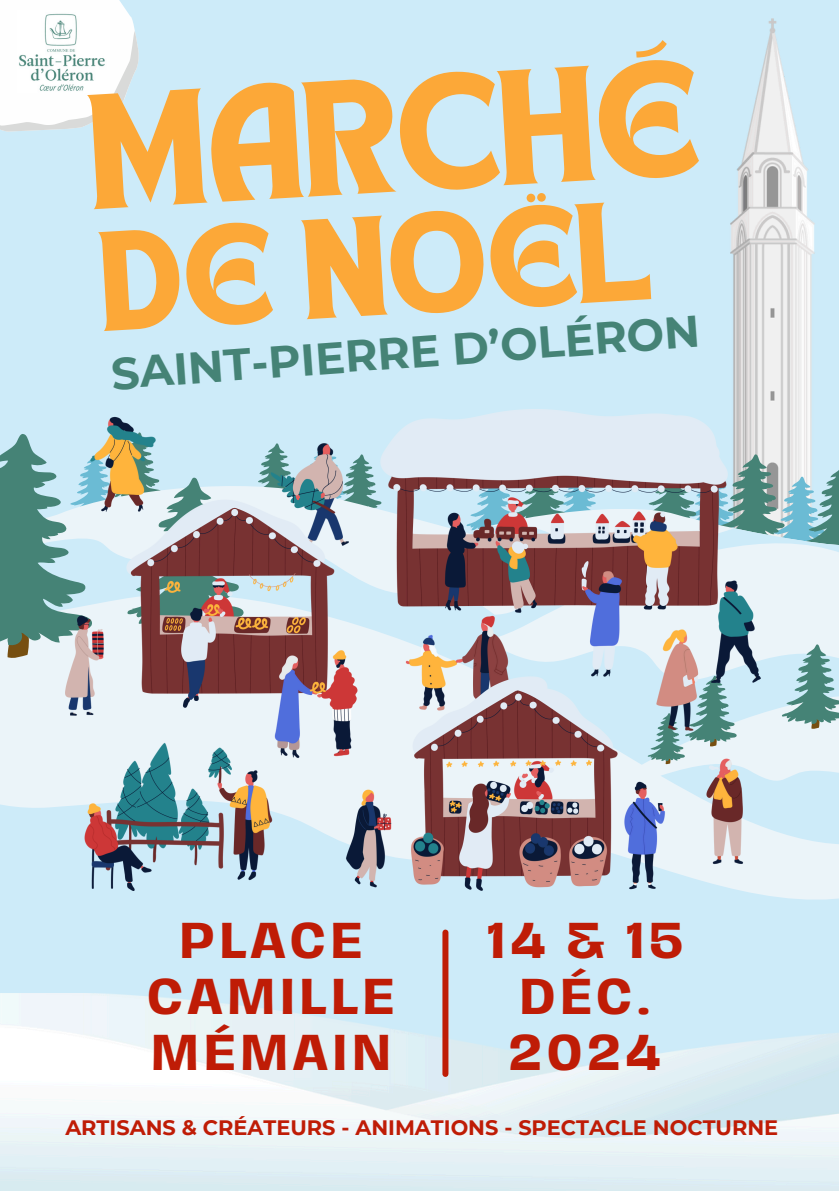
<style>
.page{position:relative;width:839px;height:1191px;background:#fff}
.page>*{position:absolute;margin:0;border:0;box-sizing:border-box;transform-origin:0 0}
.t1{font:118.4px "TANHEADLINE";color:#fca838}
.t2{font:102.6px "TANHEADLINE";color:#fca838}
.t3{font:700 46px/56px "Hagrid Text";letter-spacing:.105em;color:#bf1c06;text-align:center}
.t4{font:700 44.4px "Montserrat";color:#458376}
.t5{font:700 20.8px "Montserrat";color:#bf1c06}
</style>
<div class="page">
<div style="left:0;top:0;width:838px;height:1191px;background:#cdebf9"></div>
<img style="left:730px;top:18px;width:85px;height:413px">
<svg style="left:0;top:762px;width:838px;height:170px"></svg>
<svg style="left:0;top:431px;width:838px;height:331px"></svg>
<img style="left:66px;top:409px;width:694px;height:482px">
<img style="left:0;top:993px;width:838px;height:198px">
<svg style="left:0;top:0;width:139px;height:132px"></svg>
<div style="left:442px;top:933px;width:6px;height:141px;background:#bf1c06"></div>
<img style="left:18px;top:10px;width:91px;height:83px">
<p class="t1" style="left:85px;top:86px;width:611px;rotate:-3deg">MARCHÉ</p>
<h3 class="t2" style="left:96px;top:224px;width:554px;rotate:-3deg">DE NOËL</h3>
<h2 class="t4" style="left:109px;top:346px;width:591px;rotate:-4deg">SAINT-PIERRE D’OLÉRON</h2>
<p class="t3" style="left:147px;top:913px;width:248px">PLACE<br>CAMILLE<br>MÉMAIN</p>
<h3 class="t3" style="left:486px;top:913px;width:199px">14 &amp; 15<br>DÉC.<br>2024</h3>
<h3 class="t5" style="left:65px;top:1114px;width:714px">ARTISANS &amp; CRÉATEURS - ANIMATIONS - SPECTACLE NOCTURNE</h3>
</div>
